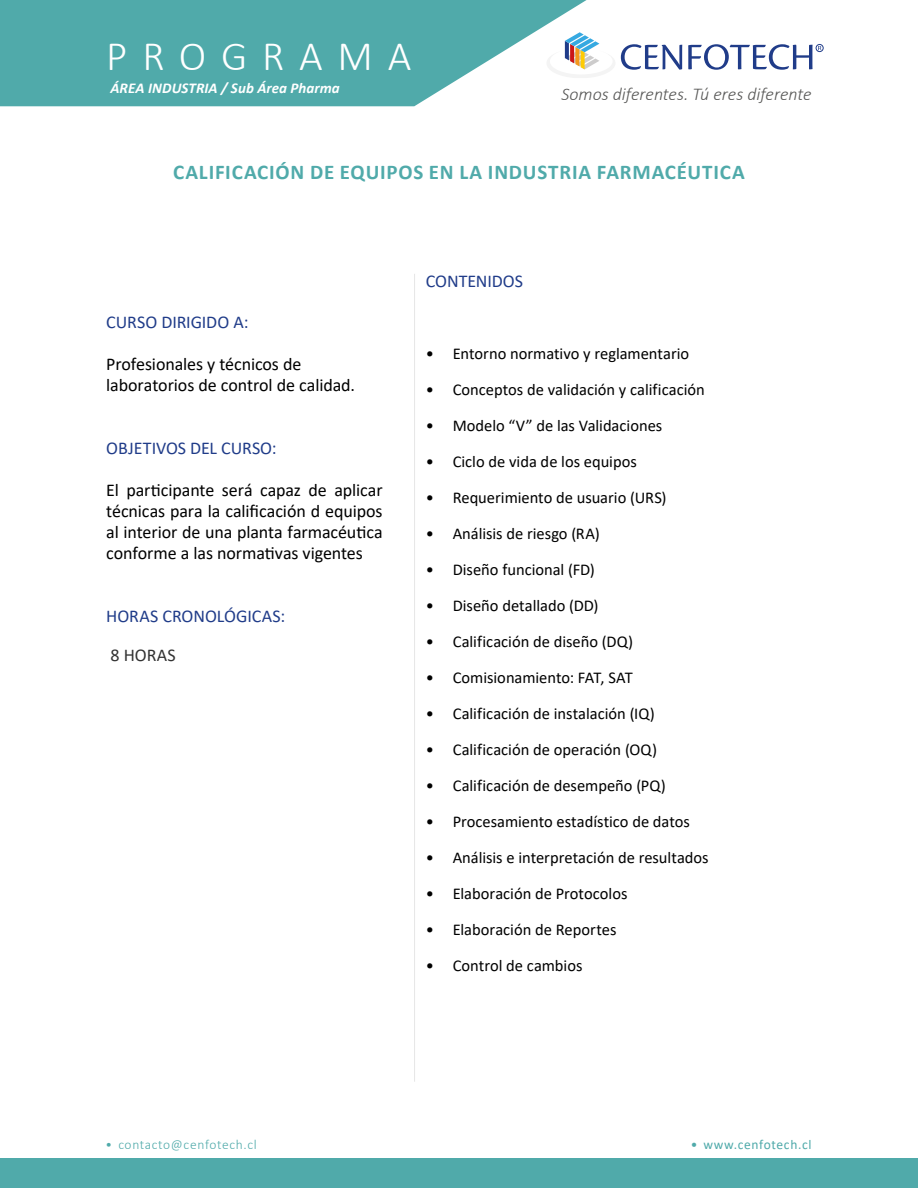
<style>
.page{position:relative;width:918px;height:1188px;background:#fff}
.page>*{position:absolute;margin:0;border:0;box-sizing:border-box;transform-origin:0 0}
.t1{font:300 42px "Calibri";letter-spacing:.35em;color:#fff}
.t2{font:700 21px "Calibri";letter-spacing:.035em;color:#50aaaa}
.t3{font:18px/21px "Calibri";letter-spacing:-.005em;color:#000}
.t4{font:18px "Calibri";letter-spacing:-.005em;color:#203c89}
.t5{font:italic 300 18px "Calibri";color:#575756}
.t6{font:18px "Calibri";letter-spacing:.005em;color:#323232}
.t7{font:16.5px "Calibri";color:#000}
.t8{font:italic 700 15px "Calibri";letter-spacing:.005em;color:#fff}
.t9{font:300 13.5px "Calibri";letter-spacing:.05em;color:#50aaaa}
.t10{font:13.5px "Calibri";letter-spacing:.05em;color:#50aaaa}
</style>
<div class="page">
<div style="left:0;top:1158px;width:918px;height:30px;background:#50aaaa"></div>
<svg style="left:0;top:0;width:587px;height:106px;background:#65b4b4"></svg>
<div style="left:816px;top:44px;width:7px;height:8px;border:1px solid #203c89;border-radius:50%"></div>
<svg style="left:546px;top:32px;width:136px;height:46px"></svg>
<svg style="left:688px;top:44px;width:133px;height:26px"></svg>
<hr style="left:414px;top:274px;width:1px;height:808px;background:#e6e6e6">
<h1 class="t1" style="left:106px;top:30px;width:307px">PROGRAMA</h1>
<p class="t8" style="left:111px;top:77px;width:231px">ÁREA INDUSTRIA / Sub Área Pharma</p>
<p class="t5" style="left:561px;top:83px;width:252px">Somos diferentes. Tú eres diferente</p>
<p class="t2" style="left:173px;top:157px;width:573px">CALIFICACIÓN DE EQUIPOS EN LA INDUSTRIA FARMACÉUTICA</p>
<p class="t4" style="left:106px;top:310px;width:144px">CURSO DIRIGIDO A:</p>
<p class="t3" style="left:106px;top:353px;width:250px">Profesionales y técnicos de laboratorios de control de calidad.</p>
<p class="t4" style="left:106px;top:436px;width:172px">OBJETIVOS DEL CURSO:</p>
<p class="t3" style="left:106px;top:479px;width:278px;text-align:justify">El participante será capaz de aplicar técnicas para la calificación d equipos al interior de una planta farmacéutica conforme a las normativas vigentes</p>
<p class="t4" style="left:106px;top:604px;width:180px">HORAS CRONOLÓGICAS:</p>
<p class="t6" style="left:111px;top:643px;width:67px">8 HORAS</p>
<p class="t4" style="left:426px;top:269px;width:99px">CONTENIDOS</p>
<p class="t7" style="left:426px;top:342px;width:265px">• Entorno normativo y reglamentario</p>
<p class="t7" style="left:426px;top:378px;width:281px">• Conceptos de validación y calificación</p>
<p class="t7" style="left:426px;top:414px;width:238px">• Modelo “V” de las Validaciones</p>
<p class="t7" style="left:426px;top:450px;width:213px">• Ciclo de vida de los equipos</p>
<p class="t7" style="left:426px;top:486px;width:242px">• Requerimiento de usuario (URS)</p>
<p class="t7" style="left:426px;top:522px;width:176px">• Análisis de riesgo (RA)</p>
<p class="t7" style="left:426px;top:558px;width:171px">• Diseño funcional (FD)</p>
<p class="t7" style="left:426px;top:594px;width:174px">• Diseño detallado (DD)</p>
<p class="t7" style="left:426px;top:630px;width:209px">• Calificación de diseño (DQ)</p>
<p class="t7" style="left:426px;top:666px;width:209px">• Comisionamiento: FAT, SAT</p>
<p class="t7" style="left:426px;top:702px;width:231px">• Calificación de instalación (IQ)</p>
<p class="t7" style="left:426px;top:738px;width:233px">• Calificación de operación (OQ)</p>
<p class="t7" style="left:426px;top:774px;width:242px">• Calificación de desempeño (PQ)</p>
<p class="t7" style="left:426px;top:810px;width:266px">• Procesamiento estadístico de datos</p>
<p class="t7" style="left:426px;top:846px;width:284px">• Análisis e interpretación de resultados</p>
<p class="t7" style="left:426px;top:882px;width:203px">• Elaboración de Protocolos</p>
<p class="t7" style="left:426px;top:918px;width:192px">• Elaboración de Reportes</p>
<p class="t7" style="left:426px;top:954px;width:158px">• Control de cambios</p>
<p class="t9" style="left:106px;top:1137px;width:153px">• contacto@cenfotech.cl</p>
<p class="t10" style="left:691px;top:1136px;width:122px">• www.cenfotech.cl</p>
</div>
